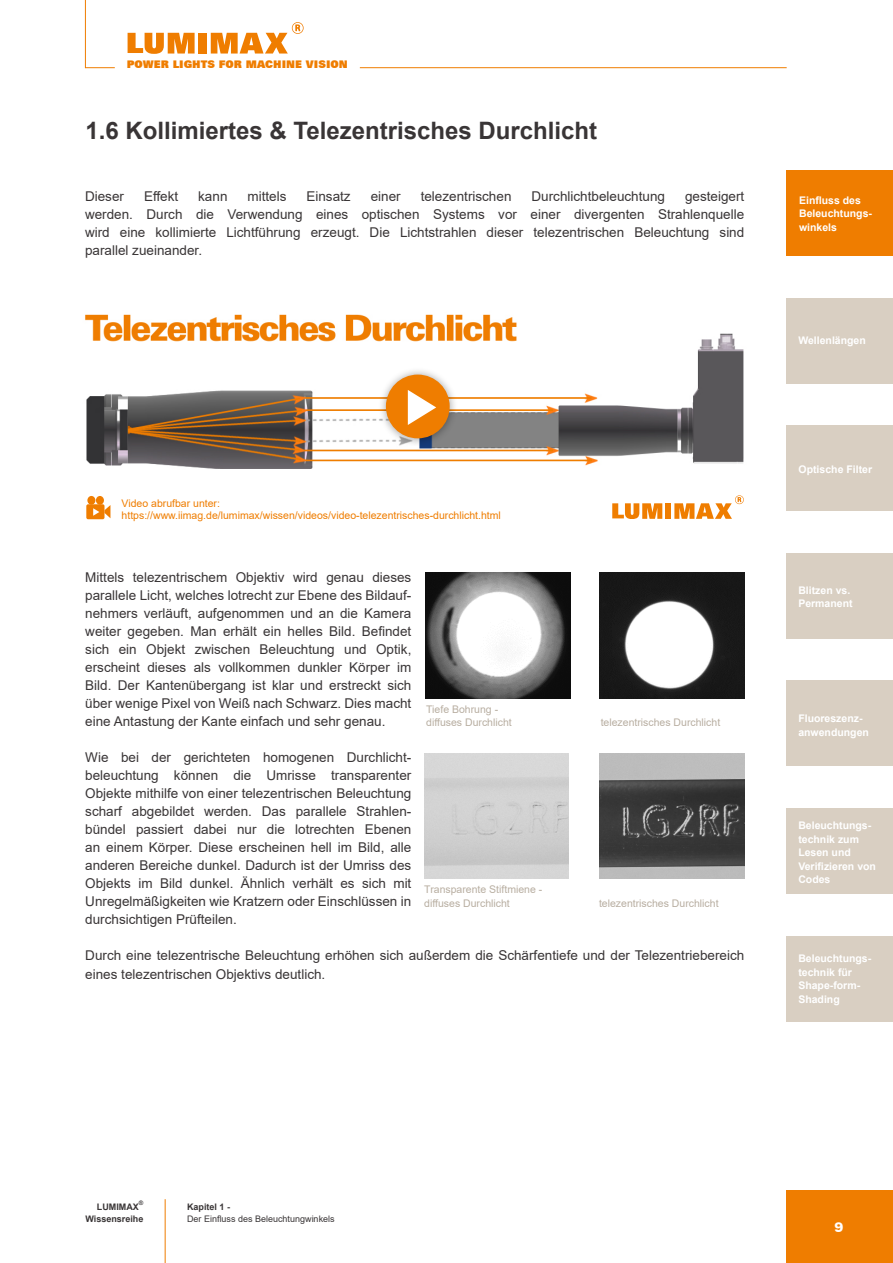
<style>
.page{position:relative;width:893px;height:1263px;background:#fff}
.page>*{position:absolute;margin:0;border:0;box-sizing:border-box;transform-origin:0 0}
.t1{font:700 24px "Arial";color:#393536}
.t2{font:13.5px/18px "Arial";color:#393536;text-align:justify}
.t3{font:900 13.5px "Zurich BT";color:#fff}
.t4{font:700 10.5px/13.5px "Arial";color:#fff}
.t5{font:10.5px/13.5px "Arial";color:#b8aea1}
.t6{font:10.5px/12px "Arial";color:#ef7d00}
.t7{font:900 10.5px "Zurich BT";color:#ef7d00}
.t8{font:9px "Arial";color:#393536}
.t9{font:700 9px "Arial";color:#393536}
.t10{font:700 6.15px "Arial";color:#393536}
</style>
<div class="page">
<div style="left:787px;top:1191px;width:106px;height:72px;background:#ef7d00"></div>
<div style="left:787px;top:170px;width:106px;height:85px;background:#ef7d00"></div>
<div style="left:787px;top:298px;width:106px;height:85px;background:#d9cfc2"></div>
<div style="left:787px;top:426px;width:106px;height:85px;background:#d9cfc2"></div>
<div style="left:787px;top:553px;width:106px;height:85px;background:#d9cfc2"></div>
<div style="left:787px;top:681px;width:106px;height:85px;background:#d9cfc2"></div>
<div style="left:787px;top:809px;width:106px;height:85px;background:#d9cfc2"></div>
<svg style="left:128px;top:33px;width:67px;height:20px"></svg>
<div style="left:199px;top:33px;width:8px;height:20px;background:#ef7d00"></div>
<svg style="left:211px;top:22px;width:93px;height:31px"></svg>
<hr style="left:165px;top:1199px;width:1px;height:64px;background:#ef7d00">
<hr style="left:85px;top:67px;width:30px;height:1px;background:#ef7d00">
<hr style="left:360px;top:67px;width:427px;height:1px;background:#ef7d00">
<hr style="left:85px;top:0;width:1px;height:68px;background:#ef7d00">
<div style="left:787px;top:936px;width:106px;height:85px;background:#d9cfc2"></div>
<img style="left:426px;top:573px;width:144px;height:125px">
<img style="left:600px;top:573px;width:144px;height:125px">
<img style="left:424px;top:753px;width:145px;height:126px">
<img style="left:600px;top:753px;width:144px;height:126px">
<img style="left:85px;top:314px;width:659px;height:206px">
<div style="left:86px;top:504px;width:18px;height:15px;background:#ef7d00;border-radius:2px"></div>
<svg style="left:93px;top:505px;width:17px;height:13px"></svg>
<div style="left:96px;top:496px;width:8px;height:9px;background:#ef7d00;border-radius:50%"></div>
<div style="left:87px;top:496px;width:8px;height:9px;background:#ef7d00;border-radius:50%"></div>
<div style="left:605px;top:489px;width:159px;height:39px;background:#fff"></div>
<svg style="left:612px;top:503px;width:50px;height:15px"></svg>
<div style="left:665px;top:503px;width:6px;height:15px;background:#ef7d00"></div>
<svg style="left:674px;top:495px;width:70px;height:23px"></svg>
<div style="left:378px;top:366px;width:79px;height:80px;background:#000;opacity:.35"></div>
<div style="left:386px;top:375px;width:64px;height:63px;background:#ef7d00;border-radius:50%"></div>
<svg style="left:408px;top:390px;width:28px;height:35px"></svg>
<p class="t7" style="left:127px;top:58px;width:223px">POWER LIGHTS FOR MACHINE VISION</p>
<h1 class="t1" style="left:85px;top:113px;width:513px">1.6 Kollimiertes &amp; Telezentrisches Durchlicht</h1>
<p class="t2" style="left:85px;top:187px;width:41px">Dieser</p>
<p class="t2" style="left:144px;top:187px;width:36px">Effekt</p>
<p class="t2" style="left:198px;top:187px;width:31px">kann</p>
<p class="t2" style="left:247px;top:187px;width:41px">mittels</p>
<p class="t2" style="left:306px;top:187px;width:46px">Einsatz</p>
<p class="t2" style="left:371px;top:187px;width:32px">einer</p>
<p class="t2" style="left:421px;top:187px;width:92px">telezentrischen</p>
<p class="t2" style="left:531px;top:187px;width:135px">Durchlichtbeleuchtung</p>
<p class="t2" style="left:85px;top:187px;width:661px;text-indent:600px">gesteigert werden. Durch die Verwendung eines optischen Systems vor einer divergenten Strahlenquelle wird eine kollimierte Lichtführung erzeugt. Die Lichtstrahlen dieser telezentrischen Beleuchtung sind parallel zueinander.</p>
<p class="t6" style="left:122px;top:497px;width:381px">Video abrufbar unter: https://www.iimag.de/lumimax/wissen/videos/video-telezentrisches-durchlicht.html</p>
<p class="t2" style="left:85px;top:569px;width:328px">Mittels telezentrischem Objektiv wird genau dieses parallele Licht, welches lotrecht zur Ebene des Bildauf&shy;nehmers verläuft, aufgenommen und an die Kamera weiter gegeben. Man erhält ein helles Bild. Befindet sich ein Objekt zwischen Beleuchtung und Optik, erscheint dieses als vollkommen dunkler Körper im Bild. Der Kantenübergang ist klar und erstreckt sich über wenige Pixel von Weiß nach Schwarz. Dies macht eine Antastung der Kante einfach und sehr genau.</p>
<p class="t2" style="left:85px;top:748px;width:328px">Wie bei der gerichteten homogenen Durchlicht&shy;beleuchtung können die Umrisse transparenter Objekte mithilfe von einer telezentrischen Beleuchtung scharf abgebildet werden. Das parallele Strahlen&shy;bündel passiert dabei nur die lotrechten Ebenen an einem Körper. Diese erscheinen hell im Bild, alle anderen Bereiche dunkel. Dadurch ist der Umriss des Objekts im Bild dunkel. Ähnlich verhält es sich mit Unregelmäßigkeiten wie Kratzern oder Einschlüssen in durchsichtigen Prüfteilen.</p>
<p class="t5" style="left:426px;top:702px;width:87px">Tiefe Bohrung - diffuses Durchlicht</p>
<p class="t5" style="left:424px;top:882px;width:120px">Transparente Stiftmiene - diffuses Durchlicht</p>
<p class="t5" style="left:601px;top:716px;width:121px">telezentrisches Durchlicht</p>
<p class="t5" style="left:599px;top:896px;width:121px">telezentrisches Durchlicht</p>
<p class="t2" style="left:85px;top:946px;width:661px;line-height:18.8px">Durch eine telezentrische Beleuchtung erhöhen sich außerdem die Schärfentiefe und der Telezentriebereich eines telezentrischen Objektivs deutlich.</p>
<p class="t4" style="left:799px;top:194px;width:74px">Einfluss des<br>Beleuchtungs&shy;winkels</p>
<p class="t4" style="left:798px;top:334px;width:69px">Wellenlängen</p>
<p class="t4" style="left:798px;top:463px;width:75px">Optische Filter</p>
<p class="t4" style="left:798px;top:583px;width:56px">Blitzen vs.<br>Permanent</p>
<p class="t4" style="left:798px;top:712px;width:72px">Fluoreszenz&shy;anwendungen</p>
<p class="t4" style="left:798px;top:819px;width:79px">Beleuchtungs&shy;technik zum<br>Lesen und<br>Verifizieren von<br>Codes</p>
<p class="t4" style="left:798px;top:952px;width:74px">Beleuchtungs&shy;technik für<br>Shape-form-<br>Shading</p>
<p class="t10" style="left:139px;top:1199px;width:6px">®</p>
<p class="t9" style="left:85px;top:1213px;width:59px">Wissensreihe</p>
<p class="t9" style="left:97px;top:1201px;width:43px">LUMIMAX</p>
<p class="t9" style="left:187px;top:1201px;width:45px">Kapitel 1 -</p>
<p class="t8" style="left:187px;top:1213px;width:149px">Der Einfluss des Beleuchtungwinkels</p>
<p class="t3" style="left:834px;top:1218px;width:10px">9</p>
</div>
